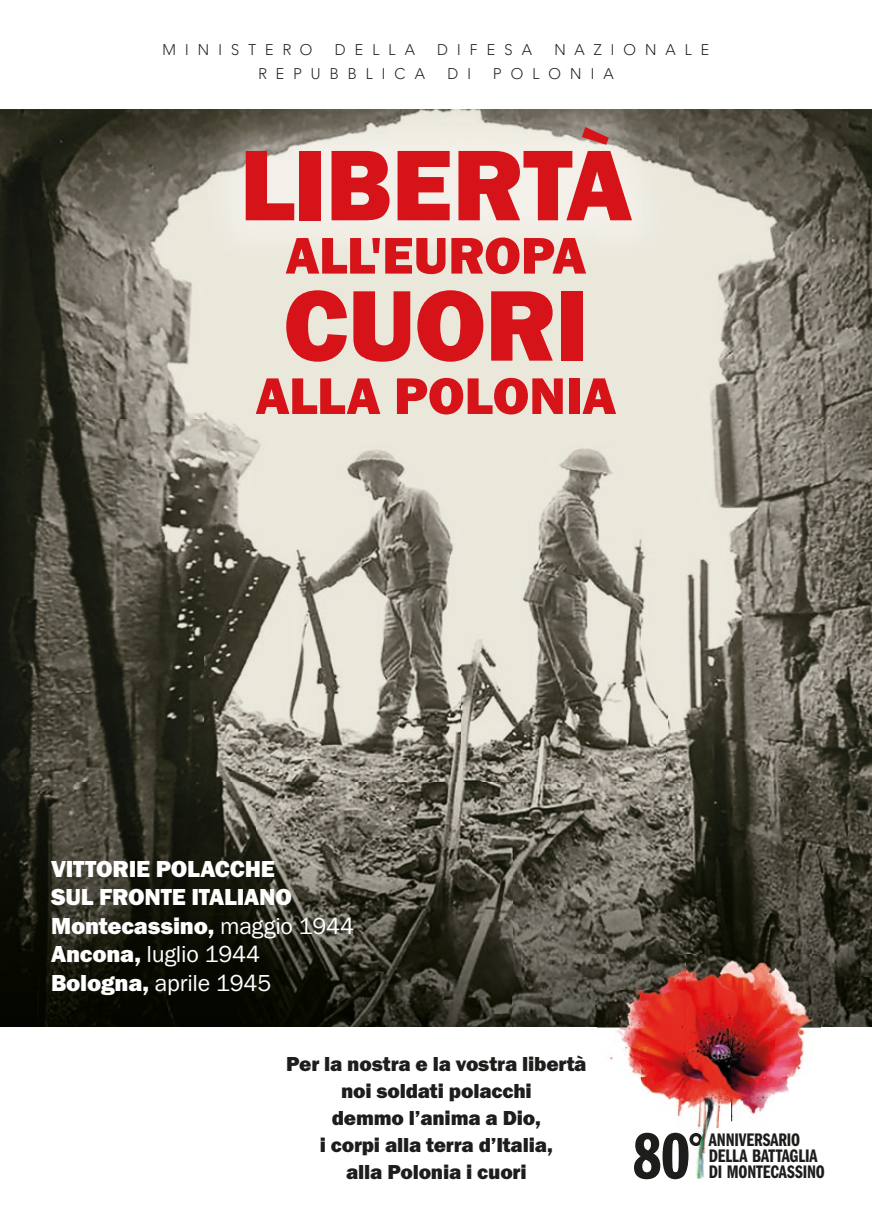
<style>
.page{position:relative;width:872px;height:1212px;background:#fff}
.page>*{position:absolute;margin:0;border:0;box-sizing:border-box;transform-origin:0 0}
.t1{font:103.95px "Franklin Gothic URW Hea";letter-spacing:-.01em;color:#d51318}
.t2{font:53.25px "Franklin Gothic URW Hea";letter-spacing:-.005em;color:#d51318}
.t3{font:24px/28.5px "Franklin Gothic URW Hea";letter-spacing:-.01em;color:#fff}
.t4{font:24px/28.5px "Franklin Gothic URW Boo";letter-spacing:-.01em;color:#fff}
.t5{font:21px/27px "Franklin Gothic URW Hea";letter-spacing:-.01em;color:#1d1d1b;text-align:center}
.t6{font:18.75px/16.2px "Franklin Gothic URW Com Dem";letter-spacing:-.005em;color:#1d1d1b}
.t7{font:15px "Straight EFN";letter-spacing:.61em;color:#1d1d1b}
.s1{font-family:"Franklin Gothic URW Boo"}
.s2{font-family:"Franklin Gothic URW Hea"}
</style>
<div class="page">
<img style="left:0;top:109px;width:205px;height:673px">
<img style="left:667px;top:109px;width:205px;height:673px">
<img style="left:205px;top:268px;width:462px;height:514px">
<img style="left:0;top:782px;width:513px;height:245px">
<img style="left:513px;top:782px;width:359px;height:196px">
<img style="left:513px;top:978px;width:84px;height:49px">
<img style="left:820px;top:978px;width:52px;height:49px">
<img style="left:198px;top:109px;width:480px;height:159px">
<img style="left:597px;top:955px;width:223px;height:173px">
<img style="left:688px;top:1128px;width:20px;height:50px">
<svg style="left:689px;top:1133px;width:13px;height:13px"></svg>
<img style="left:634px;top:1133px;width:54px;height:45px">
<p class="t7" style="left:163px;top:41px;width:151px">MINISTERO</p>
<p class="t7" style="left:335px;top:41px;width:82px">DELLA</p>
<p class="t7" style="left:437px;top:41px;width:96px">DIFESA</p>
<p class="t7" style="left:554px;top:41px;width:156px">NAZIONALE</p>
<p class="t7" style="left:258px;top:65px;width:168px">REPUBBLICA</p>
<p class="t7" style="left:447px;top:65px;width:25px">D I</p>
<p class="t7" style="left:493px;top:65px;width:122px">POLONIA</p>
<h1 class="t1" style="left:240px;top:118px;width:394px">LIBERTÀ</h1>
<h2 class="t2" style="left:286px;top:221px;width:302px">ALL'EUROPA</h2>
<h1 class="t1" style="left:283px;top:258px;width:307px">CUORI</h1>
<h2 class="t2" style="left:256px;top:362px;width:362px">ALLA POLONIA</h2>
<p class="t3" style="left:51px;top:854px;width:305px">VITTORIE POLACCHE<br>SUL FRONTE ITALIANO<br>Montecassino, <span class="s1">maggio 1944</span></p>
<p class="t4" style="left:51px;top:940px;width:222px"><span class="s2">Ancona,</span> luglio 1944<br><span class="s2">Bologna,</span> aprile 1945</p>
<p class="t5" style="left:286px;top:1050px;width:302px">Per la nostra e la vostra libertà noi soldati polacchi<br>demmo l’anima a Dio,<br>i corpi alla terra d’Italia,<br>alla Polonia i cuori</p>
<p class="t6" style="left:709px;top:1130px;width:117px">ANNIVERSARIO<br>DELLA BATTAGLIA<br>DI MONTECASSINO</p>
</div>
